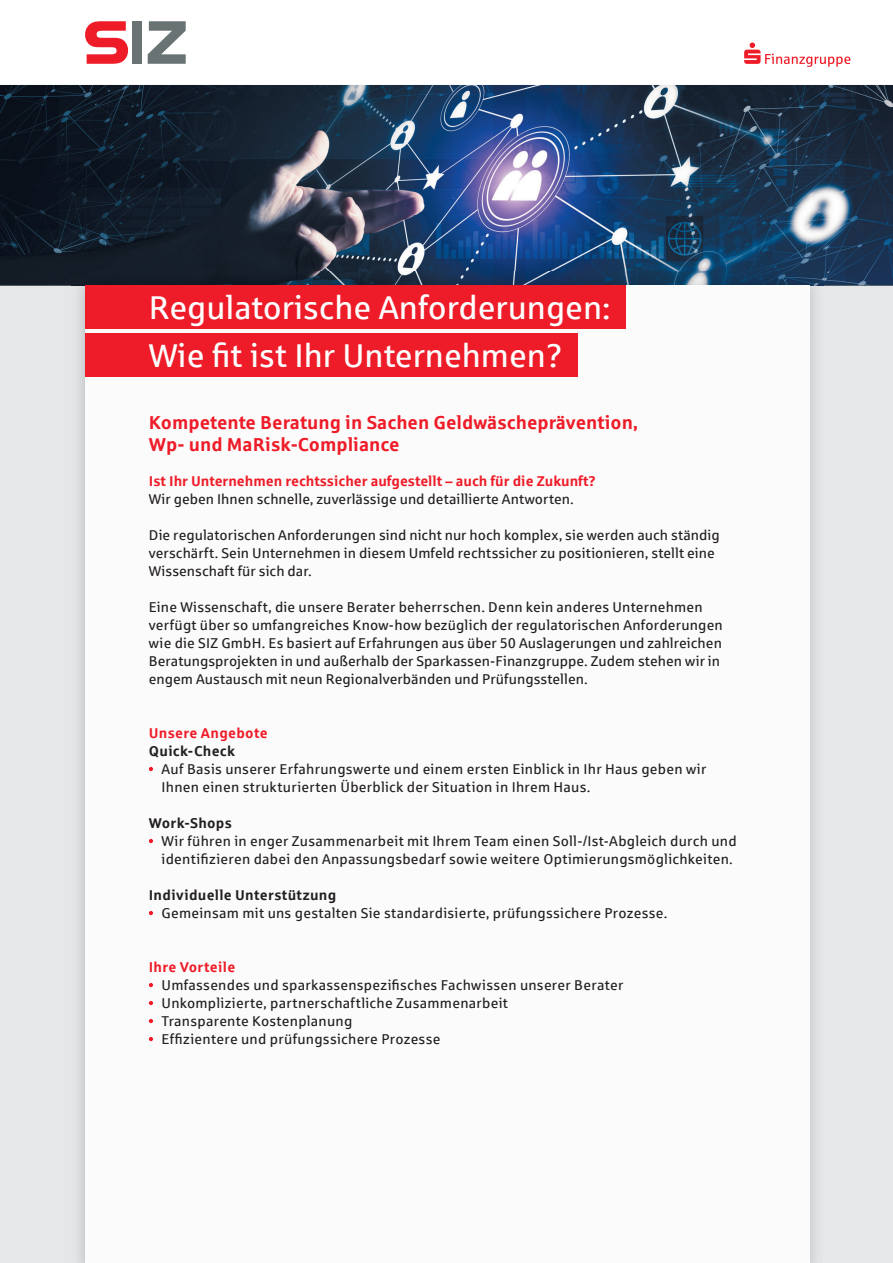
<style>
.page{position:relative;width:893px;height:1263px;background:#fff}
.page>*{position:absolute;margin:0;border:0;box-sizing:border-box;transform-origin:0 0}
.t1{font:33px/48.2px "Sparkasse Rg";color:#fff}
.t2{font:700 18.75px/22.5px "Sparkasse Rg";color:#ee1c28}
.t3{font:14.25px/18px "Sparkasse Rg";letter-spacing:.015em;color:#231f20}
.t4{font:700 14.25px "Sparkasse Rg";color:#ee1c28}
.t5{font:700 14.25px "Sparkasse Rg";letter-spacing:.02em;color:#231f20}
.t6{font:700 14.25px "Sparkasse Rg";letter-spacing:.02em;color:#ee1c28}
</style>
<div class="page">
<div style="left:0;top:85px;width:893px;height:1178px;background:#e6e7e9"></div>
<svg style="left:85px;top:21px;width:43px;height:43px"></svg>
<svg style="left:148px;top:21px;width:38px;height:43px"></svg>
<div style="left:133px;top:21px;width:9px;height:43px;background:#697374"></div>
<svg style="left:744px;top:43px;width:106px;height:24px"></svg>
<img style="left:0;top:85px;width:893px;height:200px">
<img style="left:71px;top:271px;width:752px;height:64px">
<img style="left:809px;top:335px;width:6px;height:928px">
<div style="left:85px;top:285px;width:724px;height:978px;background:#fbfbfb"></div>
<div style="left:85px;top:285px;width:541px;height:44px;background:#ee1c28"></div>
<div style="left:85px;top:333px;width:493px;height:44px;background:#ee1c28"></div>
<svg style="left:149px;top:767px;width:4px;height:4px"></svg>
<svg style="left:149px;top:839px;width:4px;height:4px"></svg>
<svg style="left:149px;top:911px;width:4px;height:4px"></svg>
<svg style="left:149px;top:983px;width:4px;height:4px"></svg>
<svg style="left:149px;top:1001px;width:4px;height:4px"></svg>
<svg style="left:149px;top:1019px;width:4px;height:4px"></svg>
<svg style="left:149px;top:1037px;width:4px;height:4px"></svg>
<h1 class="t1" style="left:149px;top:283px;width:463px">Regulatorische Anforderungen:<br>Wie fit ist Ihr Unternehmen?</h1>
<h2 class="t2" style="left:149px;top:410px;width:491px">Kompetente Beratung in Sachen Geldwäscheprävention,<br>Wp- und MaRisk-Compliance</h2>
<p class="t4" style="left:149px;top:472px;width:449px">Ist Ihr Unternehmen rechtssicher aufgestellt – auch für die Zukunft?</p>
<p class="t3" style="left:149px;top:490px;width:427px">Wir geben Ihnen schnelle, zuverlässige und detaillierte Antworten.</p>
<p class="t3" style="left:149px;top:526px;width:572px">Die regulatorischen Anforderungen sind nicht nur hoch komplex, sie werden auch ständig verschärft. Sein Unternehmen in diesem Umfeld rechtssicher zu positionieren, stellt eine<br>Wissenschaft für sich dar.</p>
<p class="t3" style="left:149px;top:598px;width:575px">Eine Wissenschaft, die unsere Berater beherrschen. Denn kein anderes Unternehmen verfügt über so umfangreiches Know-how bezüglich der regulatorischen Anforderungen wie die SIZ GmbH. Es basiert auf Erfahrungen aus über 50 Auslagerungen und zahlreichen Beratungsprojekten in und außerhalb der Sparkassen-Finanzgruppe. Zudem stehen wir in engem Austausch mit neun Regionalverbänden und Prüfungsstellen.</p>
<p class="t6" style="left:149px;top:724px;width:120px">Unsere Angebote</p>
<p class="t5" style="left:149px;top:742px;width:88px">Quick-Check</p>
<p class="t3" style="left:162px;top:760px;width:546px">Auf Basis unserer Erfahrungswerte und einem ersten Einblick in Ihr Haus geben wir<br>Ihnen einen strukturierten Überblick der Situation in Ihrem Haus.</p>
<p class="t5" style="left:149px;top:814px;width:85px">Work-Shops</p>
<p class="t3" style="left:162px;top:832px;width:577px">Wir führen in enger Zusammenarbeit mit Ihrem Team einen Soll-/Ist-Abgleich durch und identifizieren dabei den Anpassungsbedarf sowie weitere Optimierungsmöglichkeiten.</p>
<p class="t5" style="left:149px;top:886px;width:189px">Individuelle Unterstützung</p>
<p class="t3" style="left:162px;top:904px;width:507px">Gemeinsam mit uns gestalten Sie standardisierte, prüfungssichere Prozesse.</p>
<p class="t6" style="left:149px;top:958px;width:88px">Ihre Vorteile</p>
<p class="t3" style="left:162px;top:976px;width:463px">Umfassendes und sparkassenspezifisches Fachwissen unserer Berater Unkomplizierte, partnerschaftliche Zusammenarbeit<br>Transparente Kostenplanung<br>Effizientere und prüfungssichere Prozesse</p>
</div>
